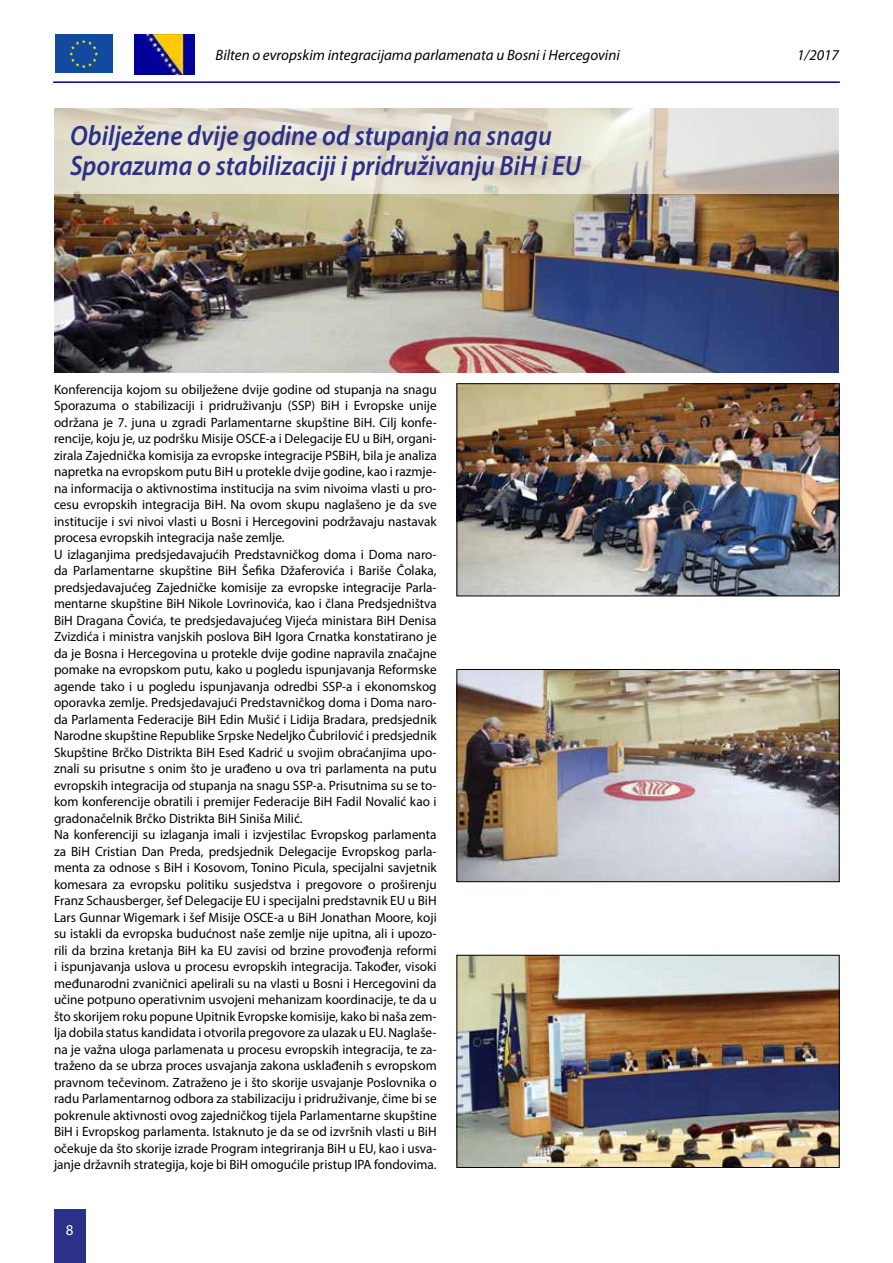
<style>
.page{position:relative;width:893px;height:1263px;background:#fff}
.page>*{position:absolute;margin:0;border:0;box-sizing:border-box;transform-origin:0 0}
.t1{font:italic 600 28.05px/30.6px "Myriad Pro";color:#2b3088;scale:.91 1}
.t2{font:italic 15px "Myriad Pro";color:#000}
.t3{font:15px "Myriad Pro";color:#fff}
.t4{font:13.5px/16.5px "Myriad Pro";color:#000}
</style>
<div class="page">
<div style="left:54px;top:1209px;width:31px;height:54px;background:#2b3088"></div>
<hr style="left:53px;top:81px;width:787px;height:2px;background:#00019a">
<div style="left:54px;top:34px;width:60px;height:40px;background:#114a9f"></div>
<svg style="left:69px;top:39px;width:29px;height:29px"></svg>
<img style="left:135px;top:35px;width:59px;height:39px">
<img style="left:54px;top:193px;width:785px;height:179px">
<svg style="left:54px;top:108px;width:785px;height:85px;background:#ded9cd"></svg>
<img style="left:459px;top:671px;width:378px;height:209px">
<div style="left:457px;top:669px;width:382px;height:213px;border:1px solid #000"></div>
<img style="left:459px;top:385px;width:378px;height:209px">
<div style="left:457px;top:383px;width:382px;height:213px;border:1px solid #000"></div>
<img style="left:459px;top:957px;width:378px;height:209px">
<div style="left:457px;top:955px;width:382px;height:213px;border:1px solid #000"></div>
<p class="t2" style="left:216px;top:46px;width:406px">Bilten o evropskim integracijama parlamenata u Bosni i Hercegovini</p>
<p class="t2" style="left:797px;top:46px;width:43px">1/2017</p>
<h1 class="t1" style="left:70px;top:119px;width:563px">Obilježene dvije godine od stupanja na snagu<br>Sporazuma o stabilizaciji i pridruživanju BiH i EU</h1>
<p class="t4" style="left:54px;top:381px;width:384px">Konferencija kojom su obilježene dvije godine od stupanja na snagu Sporazuma o stabilizaciji i pridruživanju (SSP) BiH i Evropske unije održana je 7. juna u zgradi Parlamentarne skupštine BiH. Cilj konfe&shy;rencije, koju je, uz podršku Misije OSCE-a i Delegacije EU u BiH, organi&shy;zirala Zajednička komisija za evropske integracije PSBiH, bila je analiza napretka na evropskom putu BiH u protekle dvije godine, kao i razmje&shy;na informacija o aktivnostima institucija na svim nivoima vlasti u pro&shy;cesu evropskih integracija BiH. Na ovom skupu naglašeno je da sve institucije i svi nivoi vlasti u Bosni i Hercegovini podržavaju nastavak procesa evropskih integracija naše zemlje.<br>U izlaganjima predsjedavajućih Predstavničkog doma i Doma naro&shy;da Parlamentarne skupštine BiH Šefika Džaferovića i Bariše Čolaka, predsjedavajućeg Zajedničke komisije za evropske integracije Parla&shy;mentarne skupštine BiH Nikole Lovrinovića, kao i člana Predsjedništva BiH Dragana Čovića, te predsjedavajućeg Vijeća ministara BiH Denisa Zvizdića i ministra vanjskih poslova BiH Igora Crnatka konstatirano je da je Bosna i Hercegovina u protekle dvije godine napravila značajne pomake na evropskom putu, kako u pogledu ispunjavanja Reformske agende tako i u pogledu ispunjavanja odredbi SSP-a i ekonomskog oporavka zemlje. Predsjedavajući Predstavničkog doma i Doma naro&shy;da Parlamenta Federacije BiH Edin Mušić i Lidija Bradara, predsjednik Narodne skupštine Republike Srpske Nedeljko Čubrilović i predsjednik Skupštine Brčko Distrikta BiH Esed Kadrić u svojim obraćanjima upo&shy;znali su prisutne s onim što je urađeno u ova tri parlamenta na putu evropskih integracija od stupanja na snagu SSP-a. Prisutnima su se to&shy;kom konferencije obratili i premijer Federacije BiH Fadil Novalić kao i gradonačelnik Brčko Distrikta BiH Siniša Milić.<br>Na konferenciji su izlaganja imali i izvjestilac Evropskog parlamenta za BiH Cristian Dan Preda, predsjednik Delegacije Evropskog parla&shy;menta za odnose s BiH i Kosovom, Tonino Picula, specijalni savjetnik komesara za evropsku politiku susjedstva i pregovore o proširenju Franz Schausberger, šef Delegacije EU i specijalni predstavnik EU u BiH Lars Gunnar Wigemark i šef Misije OSCE-a u BiH Jonathan Moore, koji su istakli da evropska budućnost naše zemlje nije upitna, ali i upozo&shy;rili da brzina kretanja BiH ka EU zavisi od brzine provođenja reformi i ispunjavanja uslova u procesu evropskih integracija. Također, visoki međunarodni zvaničnici apelirali su na vlasti u Bosni i Hercegovini da učine potpuno operativnim usvojeni mehanizam koordinacije, te da u što skorijem roku popune Upitnik Evropske komisije, kako bi naša zem&shy;lja dobila status kandidata i otvorila pregovore za ulazak u EU. Naglaše&shy;na je važna uloga parlamenata u procesu evropskih integracija, te za&shy;traženo da se ubrza proces usvajanja zakona usklađenih s evropskom pravnom tečevinom. Zatraženo je i što skorije usvajanje Poslovnika o radu Parlamentarnog odbora za stabilizaciju i pridruživanje, čime bi se pokrenule aktivnosti ovog zajedničkog tijela Parlamentarne skupštine BiH i Evropskog parlamenta. Istaknuto je da se od izvršnih vlasti u BiH očekuje da što skorije izrade Program integriranja BiH u EU, kao i usva&shy;janje državnih strategija, koje bi BiH omogućile pristup IPA fondovima.</p>
<p class="t3" style="left:66px;top:1221px;width:9px">8</p>
</div>
